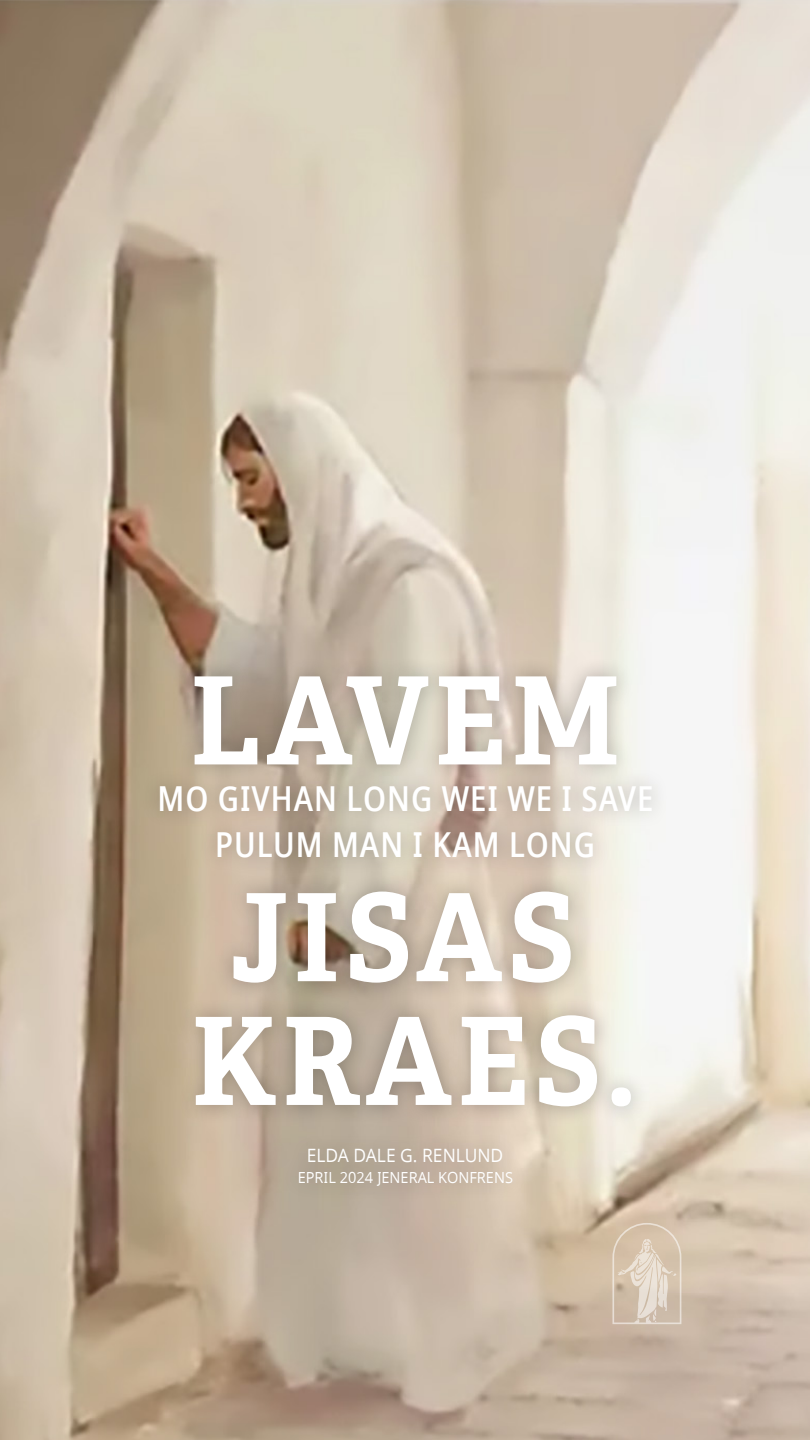
<style>
.page{position:relative;width:810px;height:1440px;background:#fff}
.page>*{position:absolute;margin:0;border:0;box-sizing:border-box;transform-origin:0 0}
.artcl15_p1_figure_image_aside_quote_firs{font:700 121.65px/123.8px "Helam Slablds Lat";letter-spacing:.05em;color:#fff;text-align:center;scale:.93 1}
.artcl15_p1_figure_image_aside_quote_firs-2{font:600 34.42px "Dots Solid Condlds Lat";letter-spacing:.03em;color:#fff;scale:.93 1}
.artcl15_p1_figure_image_aside_quote_cita{font:18.38px "Dots Solidlds Lat";color:#fff;scale:.95 1}
.small_para_white{font:15.3px "Dots Solidlds Lat";color:#fff;scale:.95 1}
</style>
<div class="page">
<img style="left:0;top:1px;width:810px;height:1439px">
<svg style="left:612px;top:1223px;width:69px;height:101px;background:#d9c8b5"></svg>
<div style="left:140px;top:656px;width:530px;height:547px;background:#000;opacity:.28"></div>
<p class="artcl15_p1_figure_image_aside_quote_firs" style="left:190px;top:657px;width:464px">LAVEM</p>
<p class="artcl15_p1_figure_image_aside_quote_firs-2" style="left:158px;top:773px;width:535px">MO GIVHAN LONG WEI WE I SAVE</p>
<p class="artcl15_p1_figure_image_aside_quote_firs-2" style="left:215px;top:819px;width:410px">PULUM MAN I KAM LONG</p>
<p class="artcl15_p1_figure_image_aside_quote_firs" style="left:191px;top:874px;width:480px">JISAS<br>KRAES.</p>
<p class="artcl15_p1_figure_image_aside_quote_cita" style="left:307px;top:1142px;width:208px">ELDA DALE G. RENLUND</p>
<p class="small_para_white" style="left:298px;top:1166px;width:228px">EPRIL 2024 JENERAL KONFRENS</p>
</div>
